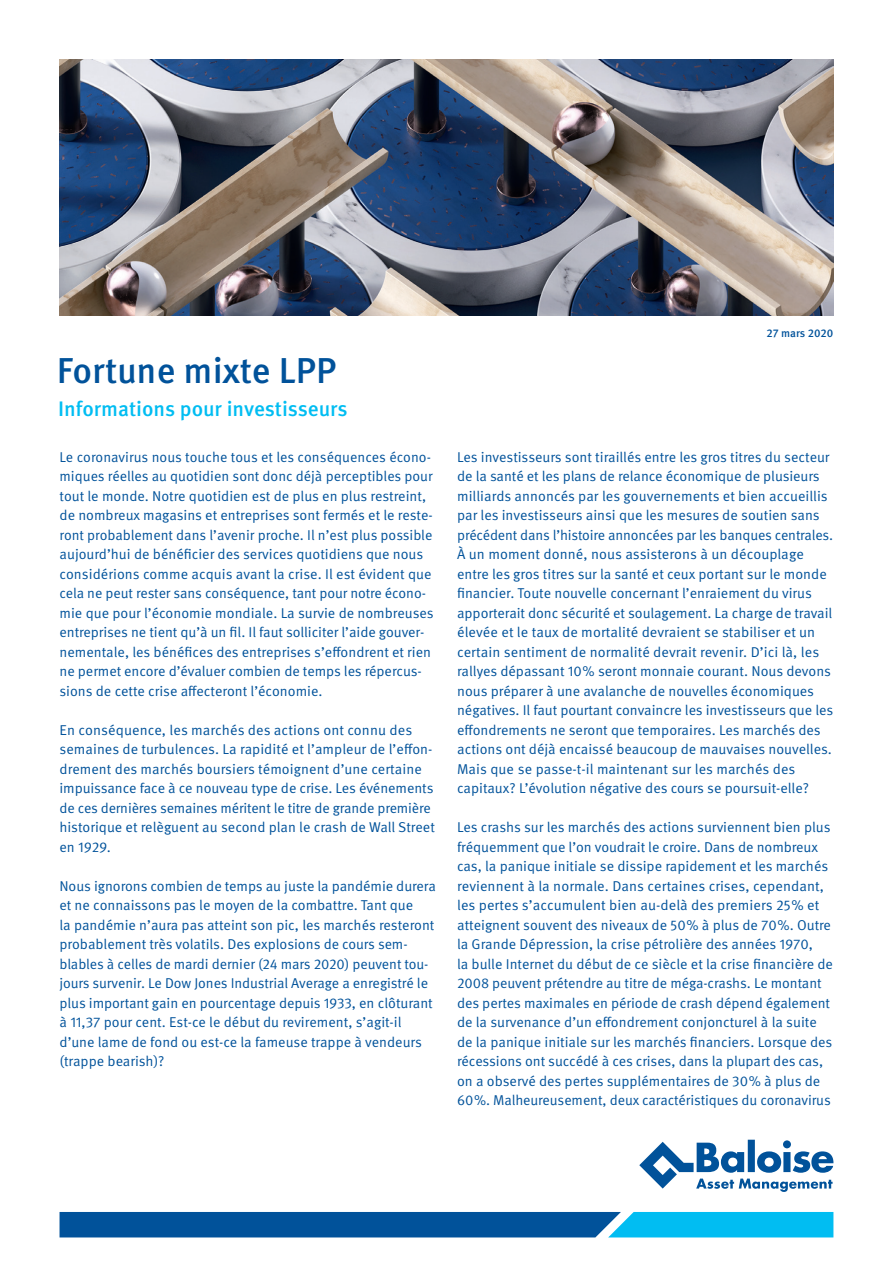
<style>
.page{position:relative;width:893px;height:1263px;background:#fff}
.page>*{position:absolute;margin:0;border:0;box-sizing:border-box;transform-origin:0 0}
.t1{font:500 36px "Meta Pro";color:#01529a}
.t2{font:500 21px "Meta Pro";color:#01bdf2}
.t3{font:14.25px/19.5px "Meta Pro Norm";letter-spacing:-.005em;color:#01529a}
.t4{font:500 11.25px "Meta Pro";color:#01529a}
</style>
<div class="page">
<img style="left:60px;top:60px;width:773px;height:256px">
<svg style="left:60px;top:1212px;width:773px;height:25px;background:#0572b3"></svg>
<svg style="left:639px;top:1140px;width:194px;height:52px"></svg>
<h1 class="t1" style="left:57px;top:343px;width:281px">Fortune mixte LPP</h1>
<h2 class="t2" style="left:58px;top:393px;width:291px">Informations pour investisseurs</h2>
<p class="t3" style="left:60px;top:446px;width:376px">Le coronavirus nous touche tous et les conséquences écono&shy;miques réelles au quotidien sont donc déjà perceptibles pour tout le monde. Notre quotidien est de plus en plus restreint, de nombreux magasins et entreprises sont fermés et le reste&shy;ront probablement dans l’avenir proche. Il n’est plus possible aujourd’hui de bénéficier des services quotidiens que nous considérions comme acquis avant la crise. Il est évident que cela ne peut rester sans conséquence, tant pour notre écono&shy;mie que pour l’économie mondiale. La survie de nombreuses entreprises ne tient qu’à un fil. Il faut solliciter l’aide gouver&shy;nementale, les bénéfices des entreprises s’effondrent et rien ne permet encore d’évaluer combien de temps les répercus&shy;sions de cette crise affecteront l’économie.</p>
<p class="t3" style="left:60px;top:719px;width:377px">En conséquence, les marchés des actions ont connu des semaines de turbulences. La rapidité et l’ampleur de l’effon&shy;drement des marchés boursiers témoignent d’une certaine impuissance face à ce nouveau type de crise. Les événements de ces dernières semaines méritent le titre de grande première historique et relèguent au second plan le crash de Wall Street en 1929.</p>
<p class="t3" style="left:60px;top:875px;width:378px">Nous ignorons combien de temps au juste la pandémie durera et ne connaissons pas le moyen de la combattre. Tant que<br>la pandémie n’aura pas atteint son pic, les marchés resteront probablement très volatils. Des explosions de cours sem&shy;blables à celles de mardi dernier (24 mars 2020) peuvent tou&shy;jours survenir. Le Dow Jones Industrial Average a enregistré le plus important gain en pourcentage depuis 1933, en clôturant à 11,37 pour cent. Est-ce le début du revirement, s’agit-il d’une lame de fond ou est-ce la fameuse trappe à vendeurs (trappe bearish)?</p>
<p class="t4" style="left:766px;top:325px;width:68px">27 mars 2020</p>
<p class="t3" style="left:457px;top:446px;width:378px">Les investisseurs sont tiraillés entre les gros titres du secteur de la santé et les plans de relance économique de plusieurs milliards annoncés par les gouvernements et bien accueillis par les investisseurs ainsi que les mesures de soutien sans précédent dans l’histoire annoncées par les banques centrales.<br>À un moment donné, nous assisterons à un découplage entre les gros titres sur la santé et ceux portant sur le monde financier. Toute nouvelle concernant l’enraiement du virus apporterait donc sécurité et soulagement. La charge de travail élevée et le taux de mortalité devraient se stabiliser et un certain sentiment de normalité devrait revenir. D’ici là, les rallyes dépassant 10% seront monnaie courant. Nous devons nous préparer à une avalanche de nouvelles économiques négatives. Il faut pourtant convaincre les investisseurs que les effondrements ne seront que temporaires. Les marchés des actions ont déjà encaissé beaucoup de mauvaises nouvelles.<br>Mais que se passe-t-il maintenant sur les marchés des capitaux? L’évolution négative des cours se poursuit-elle?</p>
<p class="t3" style="left:457px;top:816px;width:377px">Les crashs sur les marchés des actions surviennent bien plus fréquemment que l’on voudrait le croire. Dans de nombreux cas, la panique initiale se dissipe rapidement et les marchés reviennent à la normale. Dans certaines crises, cependant, les pertes s’accumulent bien au-delà des premiers 25% et atteignent souvent des niveaux de 50% à plus de 70%. Outre la Grande Dépression, la crise pétrolière des années 1970,<br>la bulle Internet du début de ce siècle et la crise financière de 2008 peuvent prétendre au titre de méga-crashs. Le montant des pertes maximales en période de crash dépend également de la survenance d’un effondrement conjoncturel à la suite de la panique initiale sur les marchés financiers. Lorsque des récessions ont succédé à ces crises, dans la plupart des cas, on a observé des pertes supplémentaires de 30% à plus de 60%. Malheureusement, deux caractéristiques du coronavirus</p>
</div>
